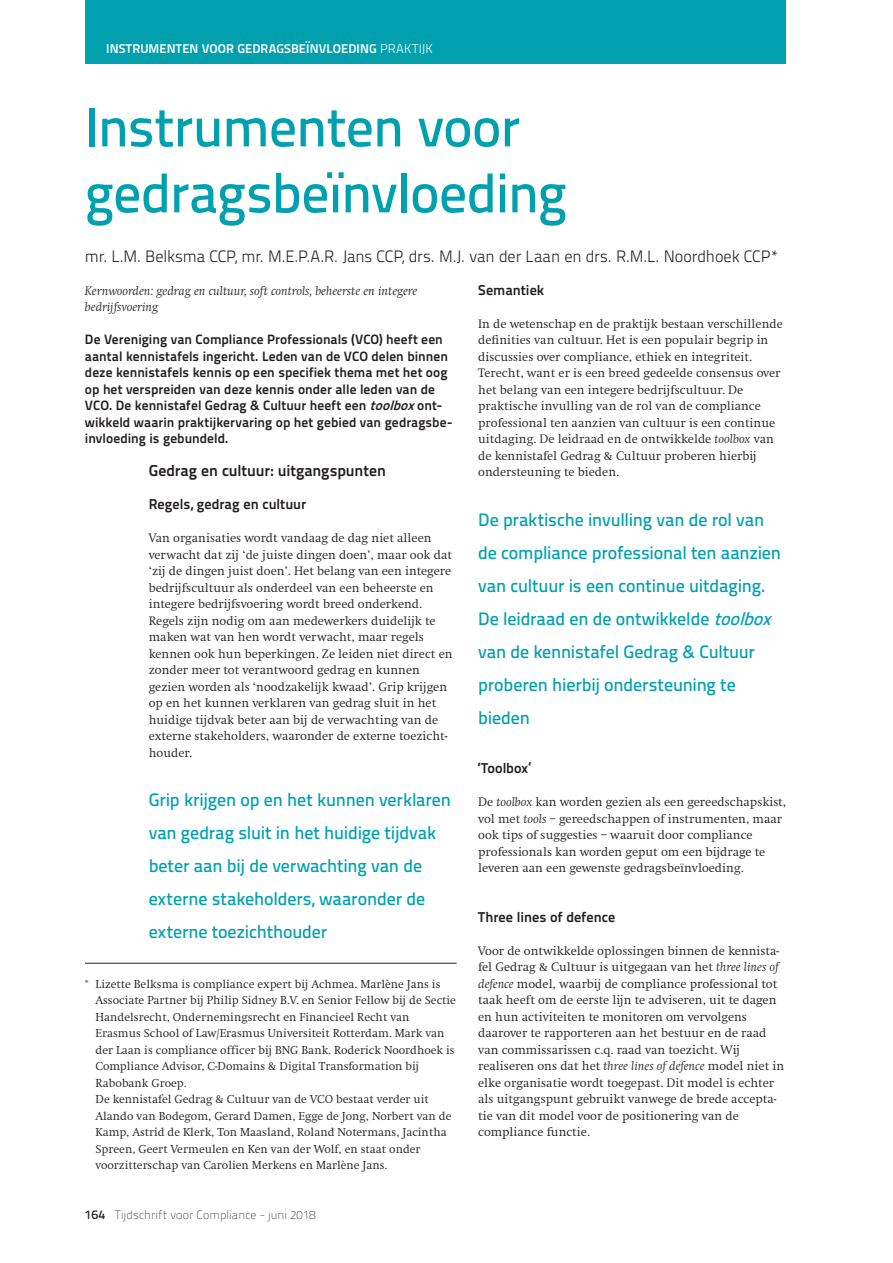
<style>
.page{position:relative;width:893px;height:1263px;background:#fff}
.page>*{position:absolute;margin:0;border:0;box-sizing:border-box;transform-origin:0 0}
.t1{font:500 55.5px/66px "Titillium Text 22 L";letter-spacing:-.015em;color:#00a0af}
.t2{font:500 18px/33px "Titillium Text 22 L";letter-spacing:-.01em;color:#00a0af}
.t3{font:300 16.5px "Titillium Text 22 L";letter-spacing:-.01em;color:#231f20}
.t4{font:700 15.75px "Titillium Text 22 L";color:#231f20}
.t5{font:700 14.25px "Titillium Text 22 L";color:#231f20}
.t6{font:700 13.5px/16.5px "Titillium Text 22 L";color:#231f20}
.t7{font:300 12.75px/16.5px "Swift";color:#231f20}
.t8{font:italic 300 12.75px/16.5px "Swift";color:#231f20}
.t9{font:700 12.75px "Titillium Text 22 L";letter-spacing:.01em;color:#fff}
.t10{font:300 12px/16.5px "Swift";color:#231f20}
.t11{font:100 12px "Titillium Text 22 L";letter-spacing:.005em;color:#231f20}
.s1{font-weight:300}
.s2{font-style:italic}
.s3{font-weight:500;font-size:12.75px}
</style>
<div class="page">
<div style="left:85px;top:0;width:700px;height:64px;background:#00a0af"></div>
<hr style="left:85px;top:963px;width:371px;height:1px;background:#231f20">
<p class="t9" style="left:106px;top:44px;width:328px">INSTRUMENTEN VOOR GEDRAGSBEÏNVLOEDING <span class="s1">PRAKTIJK</span></p>
<h1 class="t1" style="left:85px;top:100px;width:483px">Instrumenten voor gedragsbeïnvloeding</h1>
<p class="t3" style="left:85px;top:247px;width:695px">mr. L.M. Belksma CCP, mr. M.E.P.A.R. Jans CCP, drs. M.J. van der Laan en drs. R.M.L. Noordhoek CCP*</p>
<p class="t8" style="left:85px;top:284px;width:334px">Kernwoorden: gedrag en cultuur, soft controls, beheerste en integere bedrijfsvoering</p>
<p class="t6" style="left:85px;top:333px;width:369px">De Vereniging van Compliance Professionals (VCO) heeft een aantal kennistafels ingericht. Leden van de VCO delen binnen deze kennistafels kennis op een specifiek thema met het oog op het verspreiden van deze kennis onder alle leden van de VCO. De kennistafel Gedrag &amp; Cultuur heeft een <span class="s2">toolbox</span>ont&shy;wikkeld waarin praktijkervaring op het gebied van gedragsbe&shy;invloeding is gebundeld.</p>
<p class="t5" style="left:478px;top:285px;width:68px">Semantiek</p>
<p class="t7" style="left:478px;top:317px;width:306px">In de wetenschap en de praktijk bestaan verschillende definities van cultuur. Het is een populair begrip in discussies over compliance, ethiek en integriteit.<br>Terecht, want er is een breed gedeelde consensus over het belang van een integere bedrijfscultuur. De praktische invulling van de rol van de compliance professional ten aanzien van cultuur is een continue uitdaging. De leidraad en de ontwikkelde <span class="s2">toolbox</span> van de kennistafel Gedrag &amp; Cultuur proberen hierbij ondersteuning te bieden.</p>
<h2 class="t2" style="left:478px;top:505px;width:304px">De praktische invulling van de rol van de compliance professional ten aanzien van cultuur is een continue uitdaging.<br>De leidraad en de ontwikkelde <span class="s2">toolbox </span>van de kennistafel Gedrag &amp; Cultuur proberen hierbij ondersteuning te bieden</h2>
<p class="t5" style="left:478px;top:763px;width:54px">‘Toolbox’</p>
<p class="t7" style="left:478px;top:795px;width:310px">De <span class="s2">toolbox</span> kan worden gezien als een gereedschapskist, vol met <span class="s2">tools</span> – gereedschappen of instrumenten, maar ook tips of suggesties – waaruit door compliance professionals kan worden geput om een bijdrage te leveren aan een gewenste gedragsbeïnvloeding.</p>
<p class="t5" style="left:478px;top:911px;width:139px">Three lines of defence</p>
<p class="t7" style="left:478px;top:943px;width:308px">Voor de ontwikkelde oplossingen binnen de kennista&shy;fel Gedrag &amp; Cultuur is uitgegaan van het <span class="s2">three lines of defence</span> model, waarbij de compliance professional tot taak heeft om de eerste lijn te adviseren, uit te dagen en hun activiteiten te monitoren om vervolgens daarover te rapporteren aan het bestuur en de raad van commissarissen c.q. raad van toezicht. Wij realiseren ons dat het <span class="s2">three lines of defence</span> model niet in elke organisatie wordt toegepast. Dit model is echter als uitgangspunt gebruikt vanwege de brede accepta&shy;tie van dit model voor de positionering van de compliance functie.</p>
<p class="t4" style="left:149px;top:465px;width:239px">Gedrag en cultuur: uitgangspunten</p>
<p class="t5" style="left:149px;top:499px;width:159px">Regels, gedrag en cultuur</p>
<p class="t7" style="left:149px;top:531px;width:305px">Van organisaties wordt vandaag de dag niet alleen verwacht dat zij ‘de juiste dingen doen’, maar ook dat ‘zij de dingen juist doen’. Het belang van een integere bedrijfscultuur als onderdeel van een beheerste en integere bedrijfsvoering wordt breed onderkend.<br>Regels zijn nodig om aan medewerkers duidelijk te maken wat van hen wordt verwacht, maar regels kennen ook hun beperkingen. Ze leiden niet direct en zonder meer tot verantwoord gedrag en kunnen gezien worden als ‘noodzakelijk kwaad’. Grip krijgen op en het kunnen verklaren van gedrag sluit in het huidige tijdvak beter aan bij de verwachting van de externe stakeholders, waaronder de externe toezicht&shy;houder.</p>
<h2 class="t2" style="left:149px;top:785px;width:304px">Grip krijgen op en het kunnen verklaren van gedrag sluit in het huidige tijdvak beter aan bij de verwachting van de externe stakeholders, waaronder de externe toezichthouder</h2>
<p class="t10" style="left:96px;top:976px;width:362px;text-indent:-11px">* Lizette Belksma is compliance expert bij Achmea. Marlène Jans is Associate Partner bij Philip Sidney B.V. en Senior Fellow bij de Sectie Handelsrecht, Ondernemingsrecht en Financieel Recht van Erasmus School of Law/Erasmus Universiteit Rotterdam. Mark van der Laan is compliance officer bij BNG Bank. Roderick Noordhoek is Compliance Advisor, C-Domains &amp; Digital Transformation bij Rabobank Groep.<br>De kennistafel Gedrag &amp; Cultuur van de VCO bestaat verder uit Alando van Bodegom, Gerard Damen, Egge de Jong, Norbert van de Kamp, Astrid de Klerk, Ton Maasland, Roland Notermans, Jacintha Spreen, Geert Vermeulen en Ken van der Wolf, en staat onder voorzitterschap van Carolien Merkens en Marlène Jans.</p>
<p class="t11" style="left:85px;top:1207px;width:232px"><span class="s3">164</span> Tijdschrift voor Compliance - juni 2018</p>
</div>
